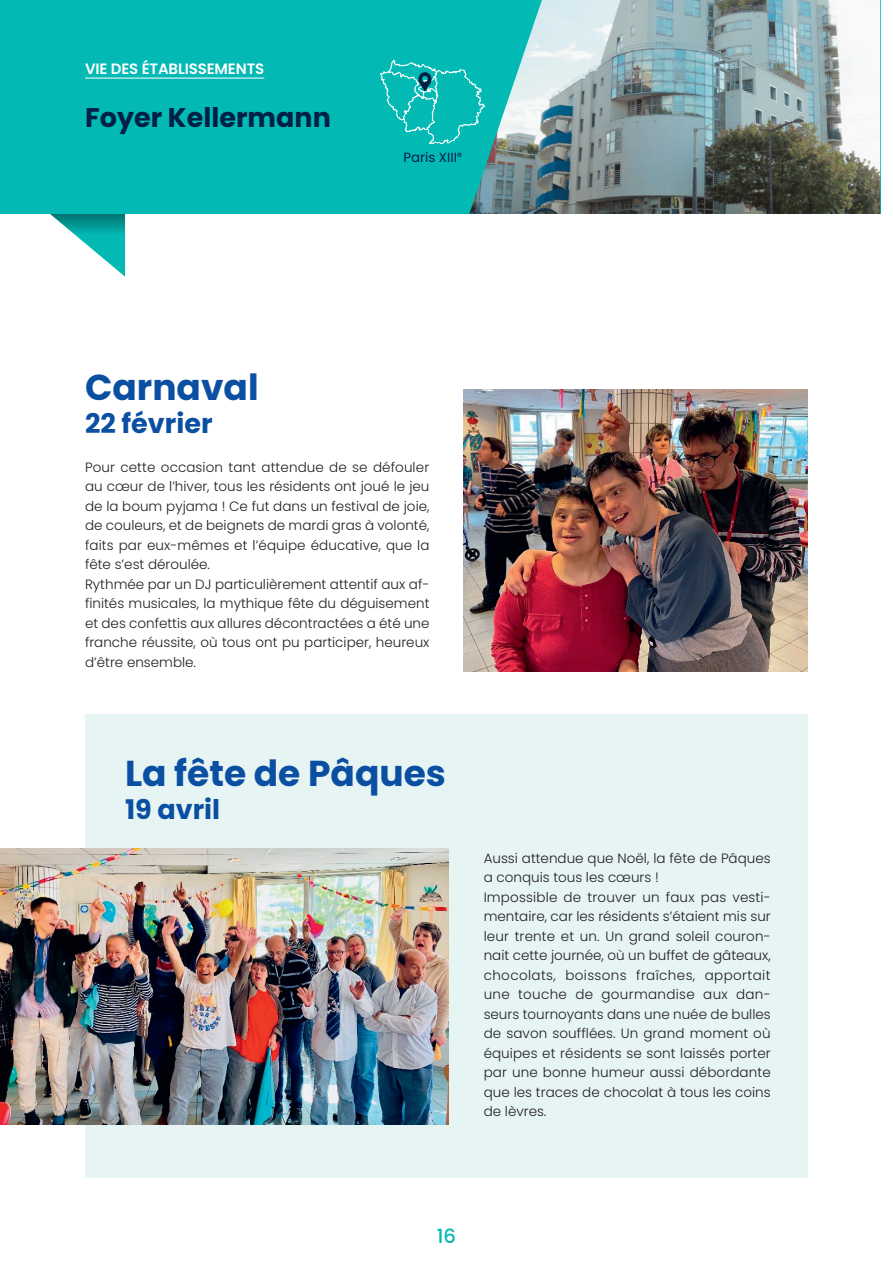
<style>
.page{position:relative;width:893px;height:1263px;background:#fff}
.page>*{position:absolute;margin:0;border:0;box-sizing:border-box;transform-origin:0 0}
.t1{font:700 36px "Poppins";color:#0a4fa2}
.t2{font:700 27px "Poppins";color:#0a4fa2}
.t3{font:700 27px "Poppins";color:#002046}
.t4{font:500 19.5px "Poppins";color:#03b9b4}
.t5{font:600 15px "Poppins";letter-spacing:-.01em;color:#fff}
.t6{font:300 13.5px/19.5px "Poppins";color:#231f20;text-align:justify}
.t7{font:13.35px "Poppins";color:#002046}
</style>
<div class="page">
<div style="left:85px;top:714px;width:723px;height:464px;background:#e6f4f3"></div>
<svg style="left:50px;top:214px;width:75px;height:63px"></svg>
<div style="left:0;top:0;width:880px;height:214px;background:#03b9b4"></div>
<hr style="left:85px;top:78px;width:179px;height:1px;background:#fff">
<img style="left:469px;top:0;width:411px;height:214px">
<svg style="left:380px;top:59px;width:105px;height:86px"></svg>
<img style="left:463px;top:389px;width:345px;height:283px">
<img style="left:0;top:848px;width:449px;height:277px">
<p class="t5" style="left:85px;top:60px;width:181px">VIE DES ÉTABLISSEMENTS</p>
<p class="t3" style="left:85px;top:102px;width:247px">Foyer Kellermann</p>
<p class="t7" style="left:403px;top:149px;width:60px">Paris XIII<sup>e</sup></p>
<p class="t1" style="left:85px;top:366px;width:175px">Carnaval</p>
<p class="t2" style="left:85px;top:407px;width:129px">22 février</p>
<p class="t6" style="left:85px;top:457px;width:346px">Pour cette occasion tant attendue de se défouler au cœur de l’hiver, tous les résidents ont joué le jeu de la boum pyjama ! Ce fut dans un festival de joie, de couleurs, et de beignets de mardi gras à volonté, faits par eux-mêmes et l’équipe éducative, que la fête s’est déroulée.</p>
<p class="t6" style="left:85px;top:574px;width:346px">Rythmée par un DJ particulièrement attentif aux af&shy;finités musicales, la mythique fête du déguisement et des confettis aux allures décontractées a été une franche réussite, où tous ont pu participer, heureux d’être ensemble.</p>
<p class="t1" style="left:125px;top:753px;width:322px">La fête de Pâques</p>
<p class="t2" style="left:125px;top:794px;width:97px">19 avril</p>
<p class="t6" style="left:484px;top:848px;width:288px">Aussi attendue que Noël, la fête de Pâques a conquis tous les cœurs !</p>
<p class="t6" style="left:484px;top:887px;width:289px">Impossible de trouver un faux pas vesti&shy;mentaire, car les résidents s’étaient mis sur leur trente et un. Un grand soleil couron&shy;nait cette journée, où un buffet de gâteaux, chocolats, boissons fraîches, apportait une touche de gourmandise aux dan&shy;seurs tournoyants dans une nuée de bulles de savon soufflées. Un grand moment où équipes et résidents se sont laissés porter par une bonne humeur aussi débordante que les traces de chocolat à tous les coins de lèvres.</p>
<p class="t4" style="left:437px;top:1225px;width:21px">16</p>
</div>
